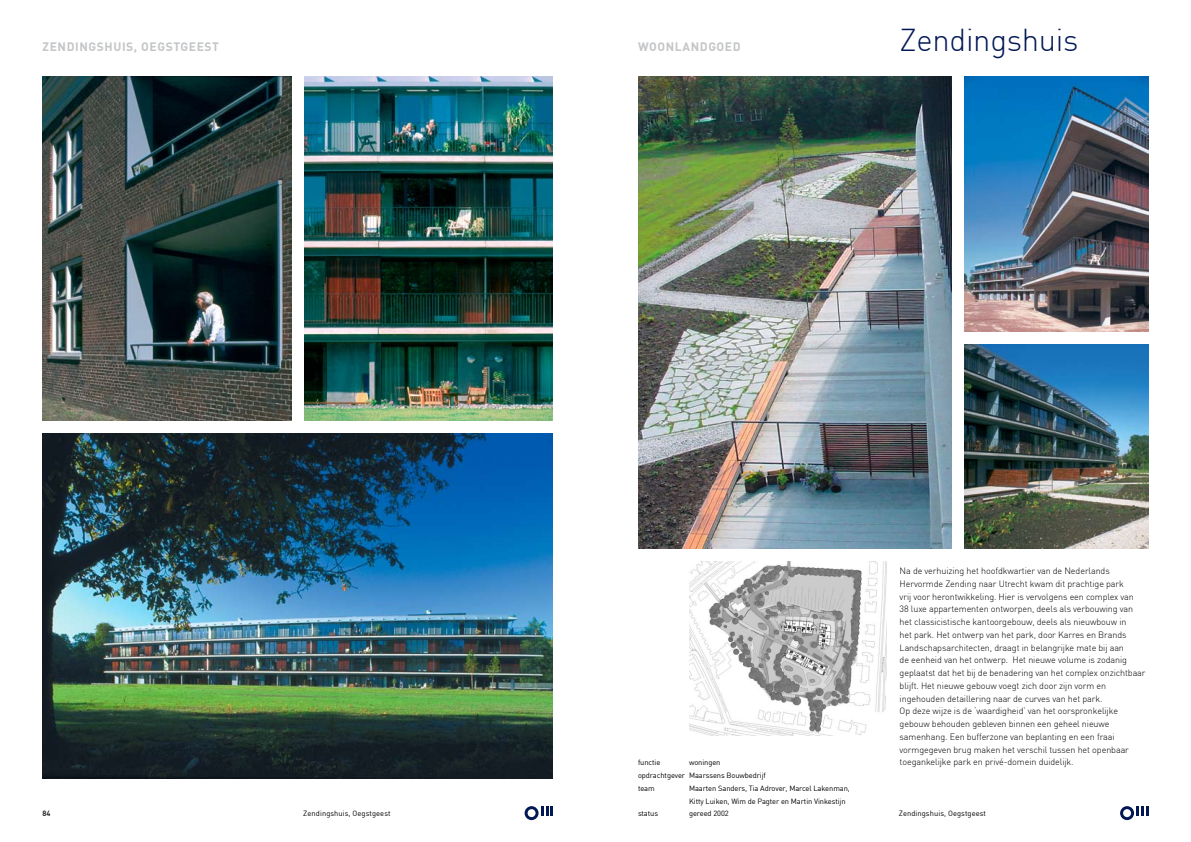
<style>
.page{position:relative;width:1191px;height:842px;background:#fff}
.page>*{position:absolute;margin:0;border:0;box-sizing:border-box;transform-origin:0 0}
.t1{font:300 31px "DIN";letter-spacing:-.01em;color:#021855}
.t2{font:700 12px "DIN";letter-spacing:.05em;color:#c3c5c7}
.t3{font:300 9px/12.8px "DIN";letter-spacing:-.01em;color:#000}
.t4{font:7.5px/12.8px "DIN";letter-spacing:-.01em;color:#000}
.t5{font:7.5px "DIN";letter-spacing:.01em;color:#000}
.t6{font:500 7.5px "DIN";color:#000}
</style>
<div class="page">
<img style="left:638px;top:77px;width:313px;height:471px">
<img style="left:964px;top:77px;width:184px;height:255px">
<img style="left:964px;top:344px;width:184px;height:205px">
<img style="left:689px;top:561px;width:198px;height:174px">
<img style="left:304px;top:77px;width:249px;height:344px">
<img style="left:43px;top:434px;width:510px;height:344px">
<img style="left:43px;top:77px;width:248px;height:344px">
<svg style="left:1120px;top:806px;width:28px;height:14px"></svg>
<svg style="left:524px;top:806px;width:29px;height:14px"></svg>
<h2 class="t2" style="left:43px;top:39px;width:178px">ZENDINGSHUIS, OEGSTGEEST</h2>
<h2 class="t2" style="left:638px;top:39px;width:104px">WOONLANDGOED</h2>
<h1 class="t1" style="left:899px;top:21px;width:180px">Zendingshuis</h1>
<p class="t4" style="left:638px;top:756px;width:24px">functie</p>
<p class="t4" style="left:638px;top:756px;width:129px;text-indent:51px">woningen opdrachtgever Maarssens Bouwbedrijf team</p>
<p class="t4" style="left:689px;top:782px;width:162px">Maarten Sanders, Tia Adrover, Marcel Lakenman,<br>Kitty Luiken, Wim de Pagter en Martin Vinkestijn</p>
<p class="t3" style="left:899px;top:564px;width:247px">Na de verhuizing het hoofdkwartier van de Nederlands Hervormde Zending naar Utrecht kwam dit prachtige park<br>vrij voor herontwikkeling. Hier is vervolgens een complex van<br>38 luxe appartementen ontworpen, deels als verbouwing van het classicistische kantoorgebouw, deels als nieuwbouw in<br>het park. Het ontwerp van het park, door Karres en Brands Landschapsarchitecten, draagt in belangrijke mate bij aan<br>de eenheid van het ontwerp. Het nieuwe volume is zodanig geplaatst dat het bij de benadering van het complex onzichtbaar blijft. Het nieuwe gebouw voegt zich door zijn vorm en ingehouden detaillering naar de curves van het park.<br>Op deze wijze is de ‘waardigheid’ van het oorspronkelijke gebouw behouden gebleven binnen een geheel nieuwe samenhang. Een bufferzone van beplanting en een fraai vormgegeven brug maken het verschil tussen het openbaar toegankelijke park en privé-domein duidelijk.</p>
<p class="t5" style="left:303px;top:809px;width:89px">Zendingshuis, Oegstgeest</p>
<p class="t4" style="left:638px;top:807px;width:22px">status</p>
<p class="t4" style="left:689px;top:807px;width:41px">gereed 2002</p>
<p class="t5" style="left:898px;top:809px;width:89px">Zendingshuis, Oegstgeest</p>
<p class="t6" style="left:43px;top:809px;width:9px">84</p>
<p class="t6" style="left:638px;top:809px;width:9px">85</p>
</div>
